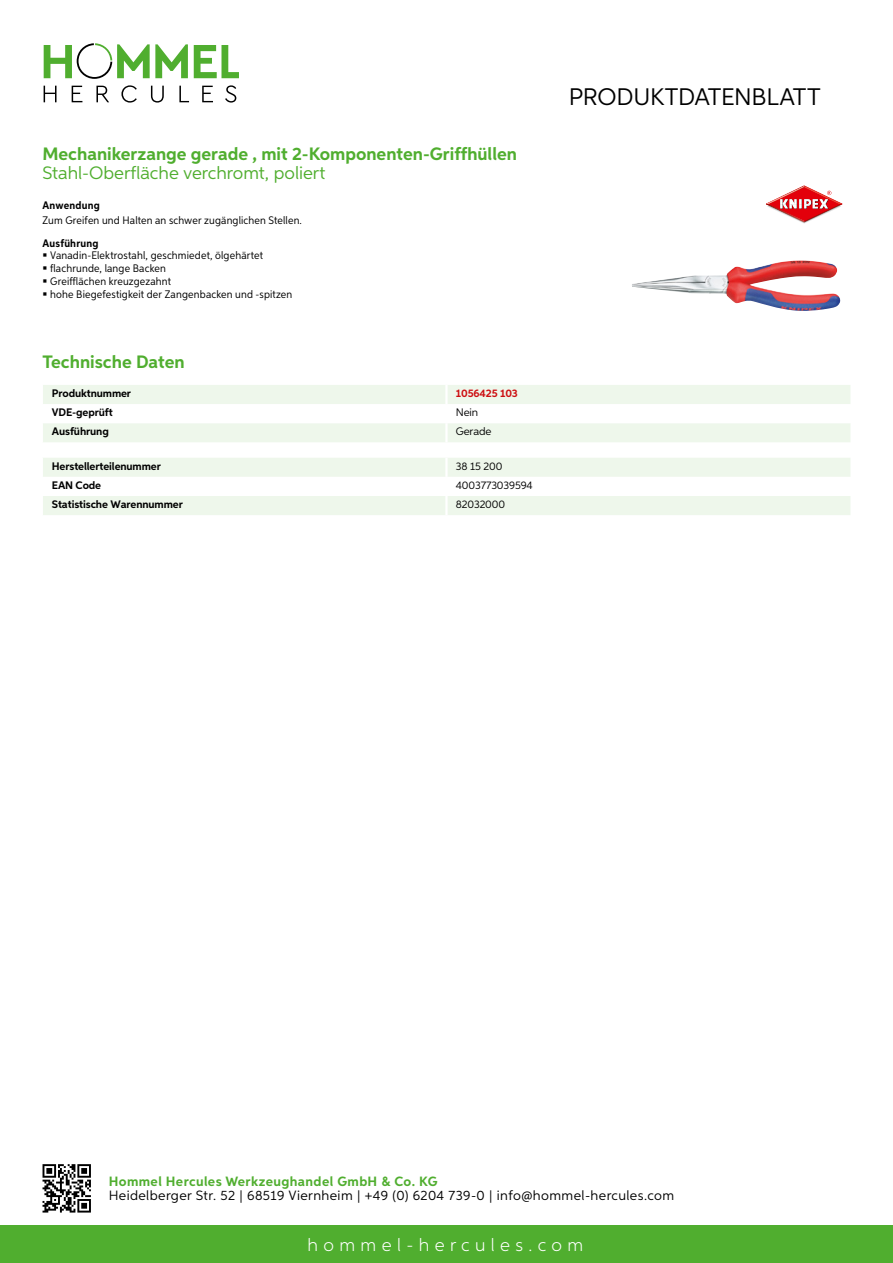
<style>
.page{position:relative;width:893px;height:1263px;background:#fff}
.page>*{position:absolute;margin:0;border:0;box-sizing:border-box;transform-origin:0 0}
.t1{font:24px "Aspira";letter-spacing:-.01em;color:#000}
.t2{font:700 18px "Aspira";color:#50ae2f}
.t3{font:18px "Aspira";color:#50ae2f}
.t4{font:300 18px "Aspira";letter-spacing:.3em;color:#fff}
.t5{font:13.5px "Aspira";letter-spacing:.03em;color:#000}
.t6{font:700 13.5px "Aspira";letter-spacing:.03em;color:#50ae2f}
.t7{font:10.95px/12.8px "Aspira Nar";letter-spacing:.015em;color:#000}
.t8{font:700 10.95px "Aspira";letter-spacing:-.01em;color:#000}
.t9{font:10.95px "Aspira";letter-spacing:-.01em;color:#000}
.t10{font:700 10.95px "Aspira Nar";letter-spacing:.02em;color:#000}
.t11{font:700 10.95px "Aspira";letter-spacing:-.01em;color:#cd1013}
</style>
<div class="page">
<div style="left:0;top:1226px;width:893px;height:37px;background:#50ae2f"></div>
<svg style="left:43px;top:1164px;width:48px;height:48px"></svg>
<svg style="left:194px;top:45px;width:45px;height:33px"></svg>
<svg style="left:44px;top:43px;width:144px;height:36px"></svg>
<svg style="left:44px;top:86px;width:13px;height:16px"></svg>
<svg style="left:72px;top:86px;width:10px;height:16px"></svg>
<svg style="left:96px;top:86px;width:13px;height:16px"></svg>
<svg style="left:121px;top:85px;width:16px;height:18px"></svg>
<svg style="left:151px;top:86px;width:13px;height:17px"></svg>
<svg style="left:179px;top:86px;width:10px;height:16px"></svg>
<svg style="left:202px;top:86px;width:11px;height:16px"></svg>
<svg style="left:225px;top:85px;width:11px;height:18px"></svg>
<svg style="left:43px;top:385px;width:807px;height:57px"></svg>
<hr style="left:445px;top:423px;width:3px;height:19px;background:#fff">
<svg style="left:43px;top:458px;width:807px;height:57px"></svg>
<hr style="left:445px;top:496px;width:3px;height:19px;background:#fff">
<img style="left:632px;top:260px;width:209px;height:51px">
<svg style="left:766px;top:186px;width:76px;height:38px"></svg>
<h2 class="t2" style="left:43px;top:142px;width:476px">Mechanikerzange gerade , mit 2-Komponenten-Griffhüllen</h2>
<h2 class="t3" style="left:43px;top:162px;width:284px">Stahl-Oberfläche verchromt, poliert</h2>
<p class="t10" style="left:43px;top:199px;width:59px">Anwendung</p>
<p class="t7" style="left:43px;top:214px;width:261px">Zum Greifen und Halten an schwer zugänglichen Stellen.</p>
<p class="t10" style="left:43px;top:236px;width:58px">Ausführung</p>
<p class="t7" style="left:50px;top:249px;width:244px">Vanadin-Elektrostahl, geschmiedet, ölgehärtet flachrunde, lange Backen<br>Greifflächen kreuzgezahnt<br>hohe Biegefestigkeit der Zangenbacken und -spitzen</p>
<h2 class="t2" style="left:43px;top:351px;width:144px">Technische Daten</h2>
<p class="t8" style="left:52px;top:386px;width:81px">Produktnummer</p>
<p class="t11" style="left:456px;top:386px;width:63px">1056425 103</p>
<p class="t8" style="left:52px;top:405px;width:63px">VDE-geprüft</p>
<p class="t9" style="left:456px;top:406px;width:24px">Nein</p>
<p class="t8" style="left:52px;top:425px;width:58px">Ausführung</p>
<p class="t9" style="left:456px;top:425px;width:37px">Gerade</p>
<p class="t8" style="left:52px;top:459px;width:111px">Herstellerteilenummer</p>
<p class="t9" style="left:456px;top:459px;width:48px">38 15 200</p>
<p class="t8" style="left:52px;top:478px;width:51px">EAN Code</p>
<p class="t9" style="left:456px;top:478px;width:78px">4003773039594</p>
<p class="t8" style="left:52px;top:497px;width:132px">Statistische Warennummer</p>
<p class="t9" style="left:456px;top:497px;width:51px">82032000</p>
<h1 class="t1" style="left:569px;top:82px;width:253px">Produktdatenblatt</h1>
<p class="t6" style="left:109px;top:1172px;width:330px">Hommel Hercules Werkzeughandel GmbH &amp; Co. KG</p>
<p class="t5" style="left:109px;top:1187px;width:567px">Heidelberger Str. 52 | 68519 Viernheim | +49 (0) 6204 739-0 | info@hommel-hercules.com</p>
<h2 class="t4" style="left:307px;top:1234px;width:277px">hommel-hercules.com</h2>
</div>
